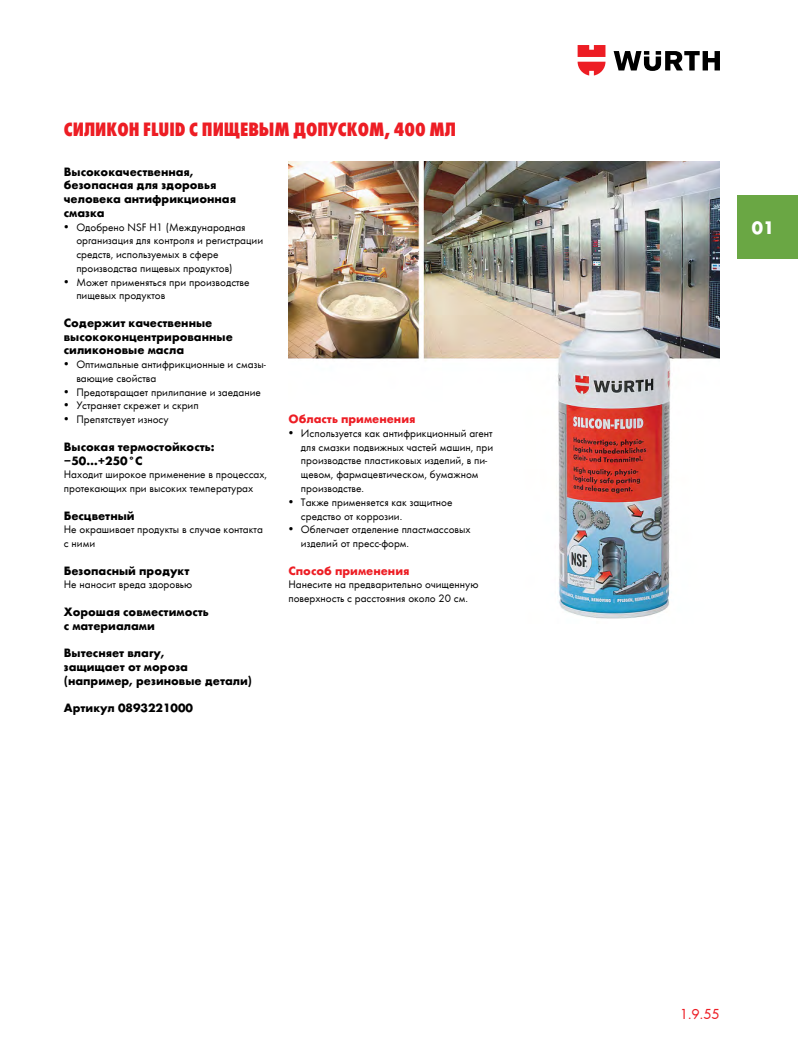
<style>
.page{position:relative;width:798px;height:1053px;background:#fff}
.page>*{position:absolute;margin:0;border:0;box-sizing:border-box;transform-origin:0 0}
.t1{font:20px "Wuerth Extra Bold Cond Caps";color:#ed1d24}
.t2{font:700 18.75px "Wuerth";color:#fff}
.t3{font:15px "Wuerth";color:#ed1d24}
.t4{font:700 12.5px/13.8px "Wuerth";color:#000}
.t5{font:700 12.5px "Wuerth";color:#ed1d24}
.t6{font:11.25px/13.8px "Wuerth";color:#000}
</style>
<div class="page">
<img style="left:288px;top:162px;width:431px;height:457px">
<svg style="left:613px;top:51px;width:106px;height:20px"></svg>
<svg style="left:577px;top:45px;width:28px;height:30px"></svg>
<div style="left:737px;top:195px;width:60px;height:64px;background:#6aa744"></div>
<h1 class="t1" style="left:64px;top:116px;width:394px">Силикон Fluid с пищевым допуском, 400 мл</h1>
<p class="t4" style="left:64px;top:163px;width:174px">Высококачественная, безопасная для здоровья человека антифрикционная смазка</p>
<p class="t6" style="left:76px;top:219px;width:188px;text-indent:-12px">• Одобрено NSF H1 (Международная организация для контроля и регистрации средств, используемых в сфере производства пищевых продуктов)</p>
<p class="t6" style="left:76px;top:274px;width:175px;text-indent:-12px">• Может применяться при производстве пищевых продуктов</p>
<p class="t4" style="left:64px;top:315px;width:170px">Содержит качественные высококонцентрированные силиконовые масла</p>
<p class="t6" style="left:76px;top:357px;width:191px;text-indent:-12px">• Оптимальные антифрикционные и смазы&shy;вающие свойства</p>
<p class="t6" style="left:64px;top:384px;width:199px">• Предотвращает прилипание и заедание</p>
<p class="t6" style="left:64px;top:398px;width:136px">• Устраняет скрежет и скрип</p>
<p class="t6" style="left:64px;top:412px;width:106px">• Препятствует износу</p>
<p class="t4" style="left:64px;top:438px;width:152px">Высокая термостойкость: −50…+250°C</p>
<p class="t6" style="left:64px;top:467px;width:205px">Находит широкое применение в процессах, протекающих при высоких температурах</p>
<p class="t4" style="left:64px;top:507px;width:72px">Бесцветный</p>
<p class="t6" style="left:64px;top:522px;width:200px">Не окрашивает продукты в случае контакта с ними</p>
<p class="t4" style="left:64px;top:562px;width:127px">Безопасный продукт</p>
<p class="t6" style="left:64px;top:577px;width:130px">Не наносит вреда здоровью</p>
<p class="t4" style="left:64px;top:603px;width:146px">Хорошая совместимость с материалами</p>
<p class="t4" style="left:64px;top:645px;width:190px">Вытесняет влагу,<br>защищает от мороза (например, резиновые детали)</p>
<p class="t4" style="left:64px;top:700px;width:131px">Артикул 0893221000</p>
<p class="t5" style="left:288px;top:410px;width:128px">Область применения</p>
<p class="t6" style="left:301px;top:426px;width:194px;text-indent:-12px">• Используется как антифрикционный агент для смазки подвижных частей машин, при производстве пластиковых изделий, в пи&shy;щевом, фармацевтическом, бумажном производстве.</p>
<p class="t6" style="left:301px;top:494px;width:153px;text-indent:-12px">• Также применяется как защитное средство от коррозии.</p>
<p class="t6" style="left:301px;top:522px;width:171px;text-indent:-12px">• Облегчает отделение пластмассовых изделий от пресс-форм.</p>
<p class="t5" style="left:288px;top:561px;width:122px">Способ применения</p>
<p class="t6" style="left:288px;top:577px;width:191px">Нанесите на предварительно очищенную поверхность с расстояния около 20 см.</p>
<h2 class="t2" style="left:751px;top:214px;width:24px">01</h2>
<h3 class="t3" style="left:679px;top:1004px;width:41px">1.9.55</h3>
</div>
